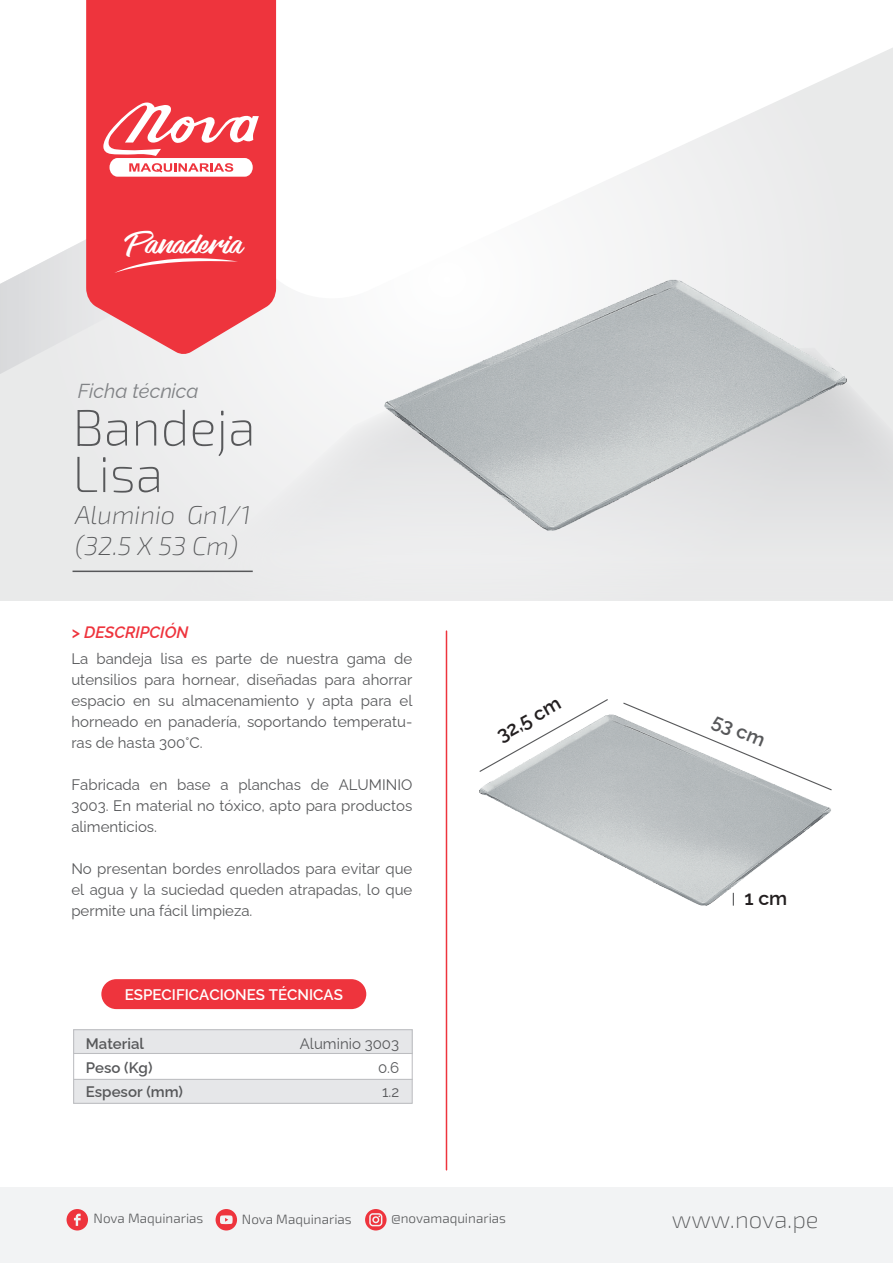
<style>
.page{position:relative;width:893px;height:1263px;background:#fff}
.page>*{position:absolute;margin:0;border:0;box-sizing:border-box;transform-origin:0 0}
.t1{font:200 51px/46.5px "Exo 2";color:#57585a}
.t2{font:28.95px "Venture Handmade";color:#fff;scale:1.2 1}
.t3{font:italic 200 25.8px/30.9px "Exo 2";color:#57585a}
.t4{font:200 24px "Exo 2";color:#57585a}
.t5{font:italic 20.25px "Raleway";color:#808285}
.t6{font:600 19.8px "Raleway";color:#231f20}
.t7{font:600 19.8px "Raleway";color:#57585a}
.t8{font:italic 600 16.5px "Raleway";color:#ee343d}
.t9{font:15.3px/21px "Raleway";color:#57585a;text-align:justify}
.t10{font:600 15.3px/24px "Raleway";color:#57585a}
.t11{font:600 15.3px "Raleway";color:#fff}
.t12{font:300 13.5px "Exo 2";color:#57585a}
</style>
<div class="page">
<div style="left:0;top:0;width:893px;height:600px;background:#e9eaea"></div>
<svg style="left:0;top:0;width:893px;height:327px;fill:#fff"></svg>
<div style="left:0;top:1187px;width:893px;height:76px;background:#f2f3f4"></div>
<svg style="left:67px;top:1209px;width:21px;height:21px"></svg>
<svg style="left:216px;top:1209px;width:21px;height:21px"></svg>
<svg style="left:365px;top:1209px;width:22px;height:21px"></svg>
<div style="left:86px;top:0;width:190px;height:348px;background:#ee343d"></div>
<svg style="left:0;top:210px;width:243px;height:164px"></svg>
<svg style="left:103px;top:101px;width:156px;height:76px"></svg>
<hr style="left:73px;top:571px;width:180px;height:1px;background:#57585a">
<svg style="left:163px;top:348px;width:730px;height:225px"></svg>
<hr style="left:446px;top:631px;width:1px;height:539px;background:#ee343d">
<div style="left:101px;top:979px;width:265px;height:30px;background:#ee343d;border-radius:15px"></div>
<div style="left:74px;top:1079px;width:338px;height:24px;background:#e6e7e9"></div>
<div style="left:74px;top:1030px;width:339px;height:24px;background:#e6e7e9"></div>
<div style="left:73px;top:1029px;width:340px;height:75px;border:1px solid #bcbdc0"></div>
<hr style="left:74px;top:1053px;width:339px;height:1px;background:#bcbdc0">
<hr style="left:74px;top:1079px;width:339px;height:1px;background:#bcbdc0">
<img style="left:384px;top:279px;width:462px;height:251px">
<img style="left:480px;top:714px;width:351px;height:191px">
<svg style="left:622px;top:702px;width:210px;height:89px"></svg>
<svg style="left:479px;top:699px;width:130px;height:74px"></svg>
<h2 class="t2" style="left:127px;top:226px;width:98px">Panaderia</h2>
<h3 class="t5" style="left:78px;top:375px;width:122px">Ficha técnica</h3>
<h1 class="t1" style="left:73px;top:402px;width:185px">Bandeja<br>Lisa</h1>
<h3 class="t3" style="left:75px;top:498px;width:177px">Aluminio Gn1/1 (32.5 X 53 Cm)</h3>
<p class="t8" style="left:71px;top:619px;width:119px">&gt; DESCRIPCIÓN</p>
<p class="t9" style="left:71px;top:647px;width:343px">La bandeja lisa es parte de nuestra gama de utensilios para hornear, diseñadas para ahorrar espacio en su almacenamiento y apta para el horneado en panadería, soportando temperatu&shy;ras de hasta 300°C.</p>
<p class="t9" style="left:71px;top:773px;width:342px">Fabricada en base a planchas de ALUMINIO 3003. En material no tóxico, apto para productos alimenticios.</p>
<p class="t9" style="left:71px;top:857px;width:343px">No presentan bordes enrollados para evitar que el agua y la suciedad queden atrapadas, lo que permite una fácil limpieza.</p>
<p class="t11" style="left:125px;top:983px;width:220px">ESPECIFICACIONES TÉCNICAS</p>
<p class="t10" style="left:86px;top:1030px;width:99px">Material<br>Peso (Kg)<br>Espesor (mm)</p>
<p class="t9" style="left:378px;top:1030px;width:23px;line-height:24px;text-indent:-78px">Aluminio 3003<br>0.6<br>1.2</p>
<p class="t6" style="left:490px;top:722px;width:72px;rotate:-29deg">32,5 cm</p>
<p class="t7" style="left:720px;top:704px;width:57px;rotate:23deg">53 cm</p>
<p class="t6" style="left:744px;top:882px;width:44px">1 cm</p>
<p class="t12" style="left:94px;top:1209px;width:111px">Nova Maquinarias</p>
<p class="t12" style="left:242px;top:1209px;width:111px">Nova Maquinarias</p>
<p class="t12" style="left:391px;top:1209px;width:116px">@novamaquinarias</p>
<h3 class="t4" style="left:672px;top:1203px;width:148px">www.nova.pe</h3>
</div>
